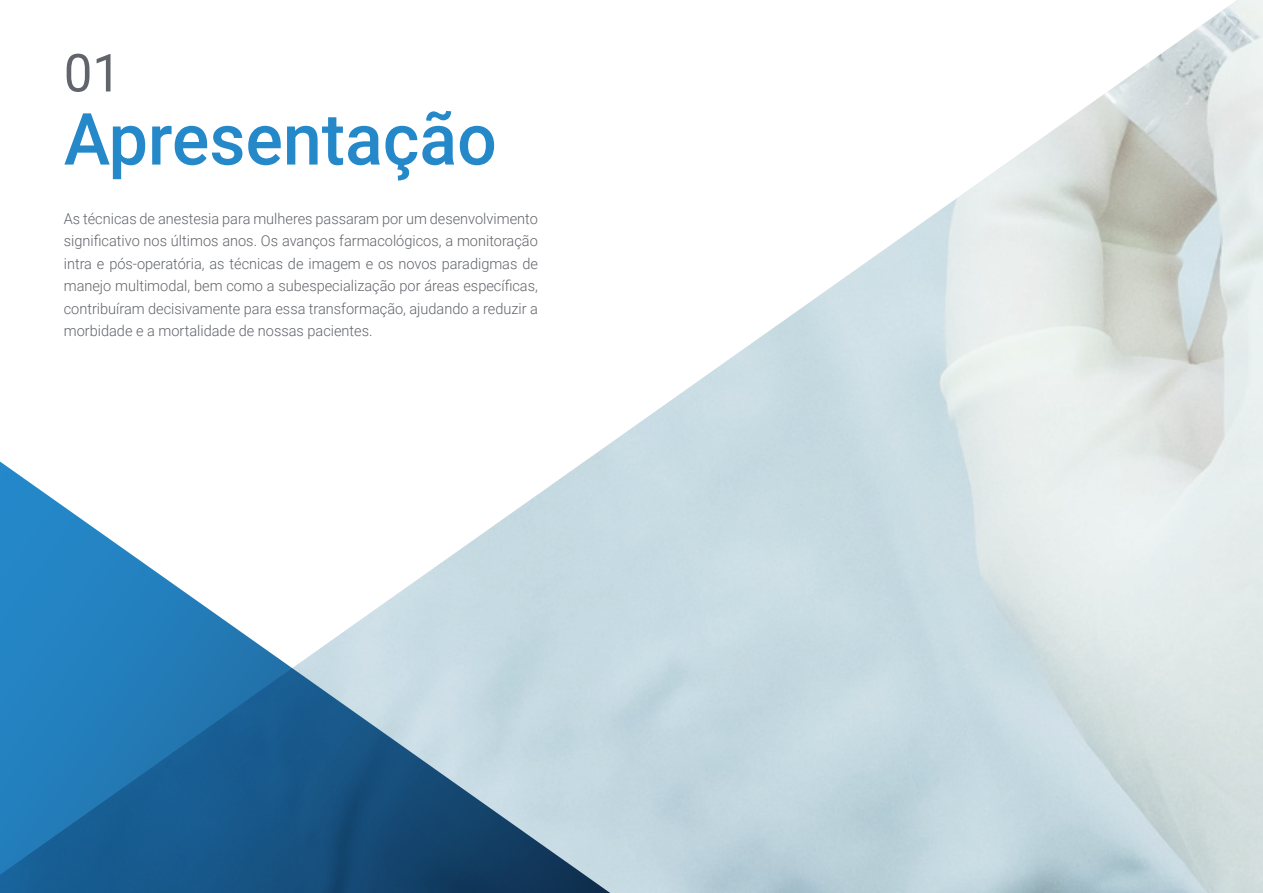
<style>
.page{position:relative;width:1263px;height:893px;background:#fff}
.page>*{position:absolute;margin:0;border:0;box-sizing:border-box;transform-origin:0 0}
.t1{font:500 72px "Roboto";color:#2488c9}
.t2{font:52.5px "Roboto";color:#61646a}
.t3{font:300 15px/22.5px "Roboto";color:#61646a;text-align:justify}
</style>
<div class="page">
<svg style="left:0;top:446px;width:640px;height:447px"></svg>
<h2 class="t2" style="left:64px;top:36px;width:59px">01</h2>
<h1 class="t1" style="left:64px;top:89px;width:435px">Apresentação</h1>
<p class="t3" style="left:64px;top:207px;width:476px">As técnicas de anestesia para mulheres passaram por um desenvolvimento significativo nos últimos anos. Os avanços farmacológicos, a monitoração intra e pós-operatória, as técnicas de imagem e os novos paradigmas de manejo multimodal, bem como a subespecialização por áreas específicas, contribuíram decisivamente para essa transformação, ajudando a reduzir a morbidade e a mortalidade de nossas pacientes.</p>
</div>
